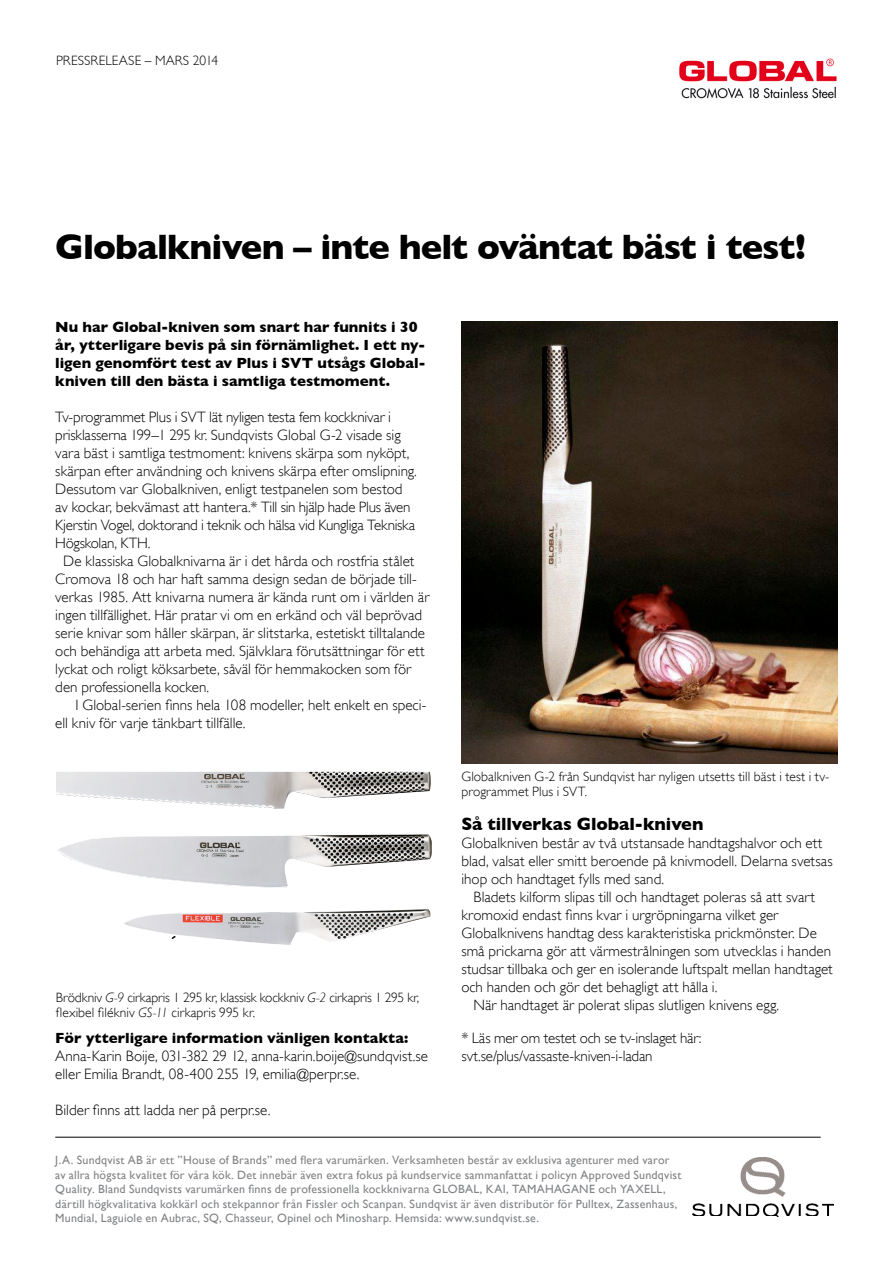
<style>
.page{position:relative;width:893px;height:1263px;background:#fff}
.page>*{position:absolute;margin:0;border:0;box-sizing:border-box;transform-origin:0 0}
.t1{font:700 36px "Gill Sans";letter-spacing:-.025em;color:#000}
.t2{font:700 18px "Gill Sans";letter-spacing:-.01em;color:#000}
.t3{font:300 15px/18px "Gill Sans";color:#000}
.t4{font:700 15px/18px "Gill Sans";color:#000}
.t5{font:300 15px "Gill Sans";letter-spacing:-.02em;color:#000}
.t6{font:300 13.5px/15px "Gill Sans";letter-spacing:.005em;color:#000}
.t7{font:12px/14.4px "Gill Sans";letter-spacing:.02em;color:#808285}
.s1{font-style:italic}
</style>
<div class="page">
<img style="left:461px;top:322px;width:377px;height:442px">
<img style="left:679px;top:58px;width:158px;height:41px">
<hr style="left:55px;top:1137px;width:766px;height:1px;background:#000">
<img style="left:693px;top:1157px;width:140px;height:60px">
<img style="left:56px;top:772px;width:376px;height:173px">
<p class="t6" style="left:56px;top:53px;width:164px">PRESSRELEASE – MARS 2014</p>
<h1 class="t1" style="left:55px;top:225px;width:752px">Globalkniven – inte helt oväntat bäst i test!</h1>
<p class="t4" style="left:55px;top:318px;width:372px">Nu har Global-kniven som snart har funnits i 30 år, ytterligare bevis på sin förnämlighet. I ett ny&shy;ligen genomfört test av Plus i SVT utsågs Global&shy;kniven till den bästa i samtliga testmoment.</p>
<p class="t3" style="left:55px;top:408px;width:337px">Tv-programmet Plus i SVT lät nyligen testa fem kockknivar i</p>
<p class="t3" style="left:55px;top:426px;width:347px">prisklasserna 199–1 295 kr. Sundqvists Global G-2 visade sig</p>
<p class="t3" style="left:55px;top:444px;width:356px">vara bäst i samtliga testmoment: knivens skärpa som nyköpt,</p>
<p class="t3" style="left:55px;top:462px;width:363px">skärpan efter användning och knivens skärpa efter omslipning.</p>
<p class="t3" style="left:55px;top:480px;width:349px">Dessutom var Globalkniven, enligt testpanelen som bestod</p>
<p class="t3" style="left:55px;top:498px;width:357px">av kockar, bekvämast att hantera.* Till sin hjälp hade Plus även</p>
<p class="t5" style="left:55px;top:516px;width:361px">Kjerstin Vogel, doktorand i teknik och hälsa vid Kungliga Tekniska</p>
<p class="t3" style="left:55px;top:534px;width:97px">Högskolan, KTH.</p>
<p class="t3" style="left:63px;top:552px;width:353px">De klassiska Globalknivarna är i det hårda och rostfria stålet</p>
<p class="t3" style="left:55px;top:570px;width:363px">Cromova 18 och har haft samma design sedan de började till-</p>
<p class="t3" style="left:55px;top:588px;width:376px">verkas 1985. Att knivarna numera är kända runt om i världen är</p>
<p class="t3" style="left:55px;top:606px;width:368px">ingen tillfällighet. Här pratar vi om en erkänd och väl beprövad</p>
<p class="t3" style="left:55px;top:624px;width:371px">serie knivar som håller skärpan, är slitstarka, estetiskt tilltalande</p>
<p class="t3" style="left:55px;top:642px;width:371px">och behändiga att arbeta med. Självklara förutsättningar för ett</p>
<p class="t3" style="left:55px;top:660px;width:357px">lyckat och roligt köksarbete, såväl för hemmakocken som för</p>
<p class="t3" style="left:55px;top:678px;width:155px">den professionella kocken.</p>
<p class="t3" style="left:75px;top:696px;width:352px">I Global-serien finns hela 108 modeller, helt enkelt en speci-</p>
<p class="t3" style="left:55px;top:714px;width:192px">ell kniv för varje tänkbart tillfälle.</p>
<p class="t6" style="left:56px;top:989px;width:365px">Brödkniv <span class="s1">G-9</span> cirkapris 1 295 kr, klassisk kockkniv <span class="s1">G-2</span> cirkapris 1 295 kr, flexibel filékniv <span class="s1">GS-11</span> cirkapris 995 kr.</p>
<p class="t4" style="left:55px;top:1028px;width:355px">För ytterligare information vänligen kontakta:</p>
<p class="t3" style="left:55px;top:1047px;width:374px">Anna-Karin Boije, 031-382 29 12, anna-karin.boije@sundqvist.se eller Emilia Brandt, 08-400 255 19, emilia@perpr.se.</p>
<p class="t3" style="left:55px;top:1101px;width:217px">Bilder finns att ladda ner på perpr.se.</p>
<p class="t6" style="left:461px;top:769px;width:369px">Globalkniven G-2 från Sundqvist har nyligen utsetts till bäst i test i tv&shy;programmet Plus i SVT.</p>
<p class="t2" style="left:461px;top:814px;width:244px">Så tillverkas Global-kniven</p>
<p class="t3" style="left:461px;top:834px;width:373px">Globalkniven består av två utstansade handtagshalvor och ett blad, valsat eller smitt beroende på knivmodell. Delarna svetsas ihop och handtaget fylls med sand.</p>
<p class="t3" style="left:473px;top:888px;width:343px">Bladets kilform slipas till och handtaget poleras så att svart</p>
<p class="t3" style="left:461px;top:906px;width:318px">kromoxid endast finns kvar i urgröpningarna vilket ger</p>
<p class="t3" style="left:461px;top:924px;width:357px">Globalknivens handtag dess karakteristiska prickmönster. De</p>
<p class="t3" style="left:461px;top:942px;width:371px">små prickarna gör att värmestrålningen som utvecklas i handen</p>
<p class="t3" style="left:461px;top:960px;width:373px">studsar tillbaka och ger en isolerande luftspalt mellan handtaget</p>
<p class="t3" style="left:461px;top:978px;width:258px">och handen och gör det behagligt att hålla i.</p>
<p class="t3" style="left:473px;top:996px;width:307px">När handtaget är polerat slipas slutligen knivens egg.</p>
<p class="t3" style="left:461px;top:1029px;width:241px">* Läs mer om testet och se tv-inslaget här: svt.se/plus/vassaste-kniven-i-ladan</p>
<p class="t7" style="left:55px;top:1153px;width:628px">J.A. Sundqvist AB är ett ”House of Brands” med flera varumärken. Verksamheten består av exklusiva agenturer med varor av allra högsta kvalitet för våra kök. Det innebär även extra fokus på kundservice sammanfattat i policyn Approved Sundqvist Quality. Bland Sundqvists varumärken finns de professionella kockknivarna GLOBAL, KAI, TAMAHAGANE och YAXELL, därtill högkvalitativa kokkärl och stekpannor från Fissler och Scanpan. Sundqvist är även distributör för Pulltex, Zassenhaus, Mundial, Laguiole en Aubrac, SQ, Chasseur, Opinel och Minosharp. Hemsida: www.sundqvist.se.</p>
</div>
